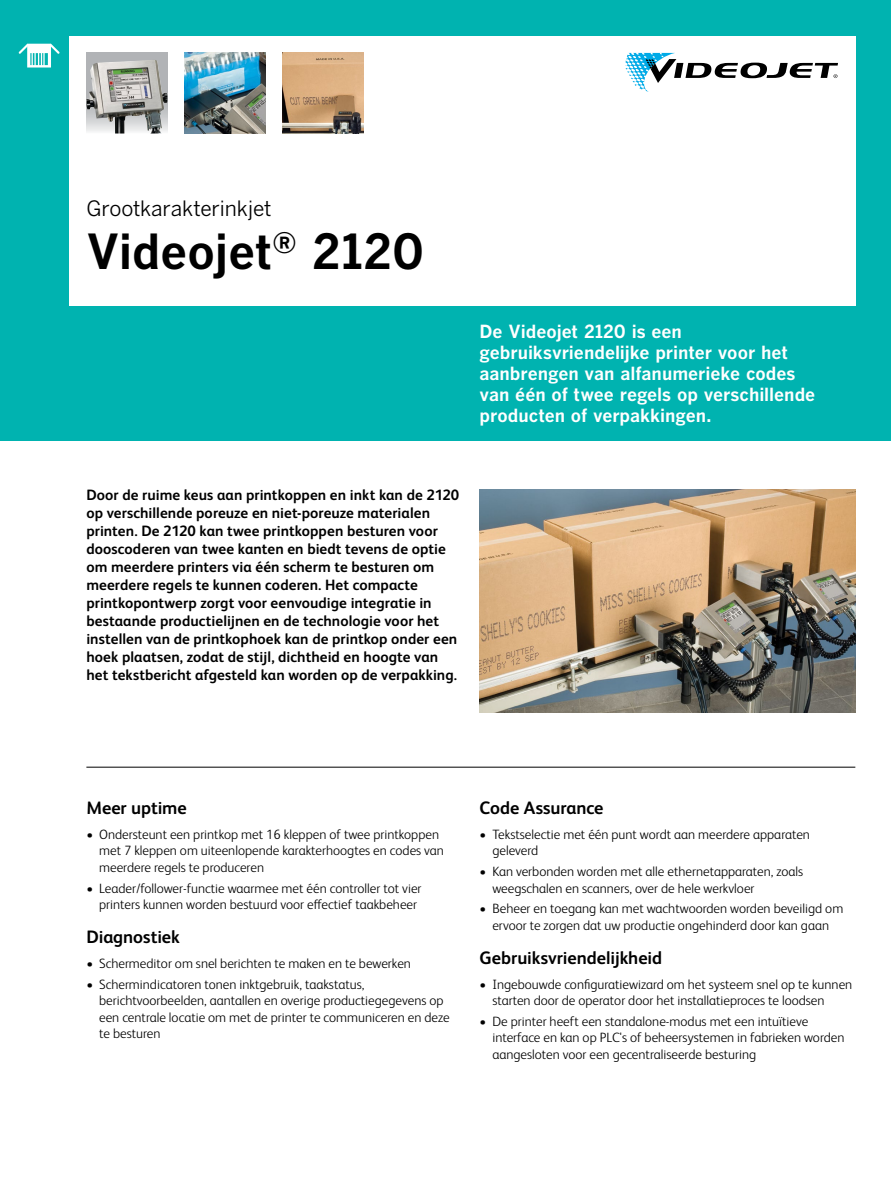
<style>
.page{position:relative;width:891px;height:1188px;background:#fff}
.page>*{position:absolute;margin:0;border:0;box-sizing:border-box;transform-origin:0 0}
.t1{font:700 48px "Benton Gothic";color:#000}
.t2{font:21px "Benton Gothic";letter-spacing:-.01em;color:#000}
.t3{font:700 18px/21px "Benton Gothic";color:#fff}
.t4{font:700 18px "FS Albert Pro";letter-spacing:-.005em;color:#000}
.t5{font:700 15px/18px "FS Albert Pro";letter-spacing:.005em;color:#000}
.t6{font:300 13.5px/16.5px "FS Albert Pro";color:#000}
</style>
<div class="page">
<div style="left:0;top:0;width:891px;height:441px;background:#00b3b0"></div>
<div style="left:69px;top:36px;width:786px;height:270px;background:#fff"></div>
<svg style="left:19px;top:44px;width:41px;height:24px"></svg>
<svg style="left:625px;top:53px;width:213px;height:39px"></svg>
<svg style="left:86px;top:53px;width:81px;height:81px;background:#a7a8a9"></svg>
<img style="left:86px;top:60px;width:68px;height:74px">
<hr style="left:86px;top:767px;width:769px;height:1px;background:#000">
<img style="left:185px;top:53px;width:81px;height:81px">
<img style="left:479px;top:489px;width:376px;height:224px">
<img style="left:283px;top:53px;width:81px;height:81px">
<h2 class="t2" style="left:86px;top:197px;width:187px">Grootkarakterinkjet</h2>
<h1 class="t1" style="left:86px;top:224px;width:339px">Videojet<sup>®</sup> 2120</h1>
<h3 class="t3" style="left:480px;top:321px;width:337px">De Videojet 2120 is een gebruiksvriendelijke printer voor het aanbrengen van alfanumerieke codes van één of twee regels op verschillende producten of verpakkingen.</h3>
<p class="t5" style="left:86px;top:485px;width:374px">Door de ruime keus aan printkoppen en inkt kan de 2120 op verschillende poreuze en niet-poreuze materialen printen. De 2120 kan twee printkoppen besturen voor dooscoderen van twee kanten en biedt tevens de optie om meerdere printers via één scherm te besturen om meerdere regels te kunnen coderen. Het compacte printkopontwerp zorgt voor eenvoudige integratie in bestaande productielijnen en de technologie voor het instellen van de printkophoek kan de printkop onder een hoek plaatsen, zodat de stijl, dichtheid en hoogte van het tekstbericht afgesteld kan worden op de verpakking.</p>
<h3 class="t4" style="left:86px;top:795px;width:102px">Meer uptime</h3>
<p class="t6" style="left:99px;top:825px;width:346px;text-indent:-13px">• Ondersteunt een printkop met 16 kleppen of twee printkoppen met 7 kleppen om uiteenlopende karakterhoogtes en codes van meerdere regels te produceren</p>
<p class="t6" style="left:99px;top:879px;width:324px;text-indent:-13px">• Leader/follower-functie waarmee met één controller tot vier printers kunnen worden bestuurd voor effectief taakbeheer</p>
<h3 class="t4" style="left:86px;top:924px;width:95px">Diagnostiek</h3>
<p class="t6" style="left:86px;top:954px;width:326px">• Schermeditor om snel berichten te maken en te bewerken</p>
<p class="t6" style="left:99px;top:975px;width:352px;text-indent:-13px">• Schermindicatoren tonen inktgebruik, taakstatus, berichtvoorbeelden, aantallen en overige productiegegevens op een centrale locatie om met de printer te communiceren en deze te besturen</p>
<h3 class="t4" style="left:480px;top:795px;width:125px">Code Assurance</h3>
<p class="t6" style="left:492px;top:825px;width:319px;text-indent:-13px">• Tekstselectie met één punt wordt aan meerdere apparaten geleverd</p>
<p class="t6" style="left:492px;top:862px;width:312px;text-indent:-13px">• Kan verbonden worden met alle ethernetapparaten, zoals weegschalen en scanners, over de hele werkvloer</p>
<p class="t6" style="left:480px;top:900px;width:365px;text-align:center">• Beheer en toegang kan met wachtwoorden worden beveiligd om ervoor te zorgen dat uw productie ongehinderd door kan gaan</p>
<h3 class="t4" style="left:480px;top:945px;width:184px">Gebruiksvriendelijkheid</h3>
<p class="t6" style="left:492px;top:975px;width:361px;text-indent:-13px">• Ingebouwde configuratiewizard om het systeem snel op te kunnen starten door de operator door het installatieproces te loodsen</p>
<p class="t6" style="left:492px;top:1012px;width:354px;text-indent:-13px">• De printer heeft een standalone-modus met een intuïtieve interface en kan op PLC's of beheersystemen in fabrieken worden aangesloten voor een gecentraliseerde besturing</p>
</div>
